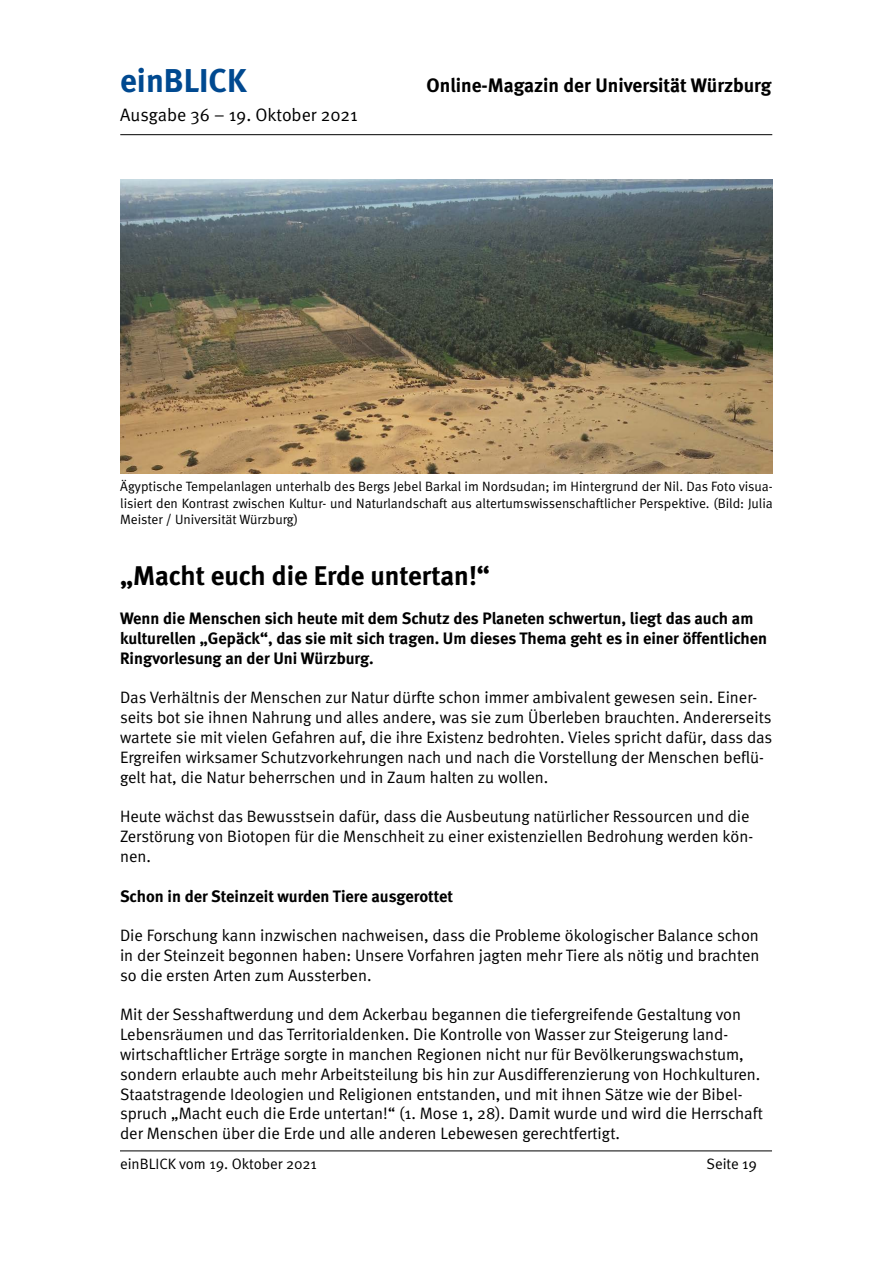
<style>
.page{position:relative;width:893px;height:1263px;background:#fff}
.page>*{position:absolute;margin:0;border:0;box-sizing:border-box;transform-origin:0 0}
.t1{font:700 33px "Meta";color:#004990}
.t2{font:700 27px "Meta";color:#000}
.t3{font:700 19.5px "Meta";color:#000}
.t4{font:18px "Meta Normal";color:#000}
.t5{font:16.5px/19.8px "Meta Normal";color:#000}
.t6{font:700 16.5px/19.8px "Meta";color:#000}
.t7{font:15px "Meta Normal";color:#000}
.t8{font:13.5px/16.2px "Meta Normal";color:#000;text-align:justify}
</style>
<div class="page">
<hr style="left:120px;top:134px;width:652px;height:1px;background:#000">
<hr style="left:120px;top:1150px;width:652px;height:1px;background:#000">
<img style="left:120px;top:179px;width:653px;height:295px">
<h1 class="t1" style="left:120px;top:61px;width:128px">einBLICK</h1>
<p class="t3" style="left:427px;top:74px;width:346px">Online-Magazin der Universität Würzburg</p>
<p class="t4" style="left:120px;top:105px;width:239px">Ausgabe 36 – 19. Oktober 2021</p>
<p class="t8" style="left:120px;top:478px;width:654px">Ägyptische Tempelanlagen unterhalb des Bergs Jebel Barkal im Nordsudan; im Hintergrund der Nil. Das Foto visua&shy;lisiert den Kontrast zwischen Kultur- und Naturlandschaft aus altertumswissenschaftlicher Perspektive. (Bild: Julia Meister / Universität Würzburg)</p>
<h2 class="t2" style="left:120px;top:559px;width:372px">„Macht euch die Erde untertan!“</h2>
<p class="t6" style="left:120px;top:608px;width:649px">Wenn die Menschen sich heute mit dem Schutz des Planeten schwertun, liegt das auch am kulturellen „Gepäck“, das sie mit sich tragen. Um dieses Thema geht es in einer öffentlichen<br>Ringvorlesung an der Uni Würzburg.</p>
<p class="t5" style="left:120px;top:688px;width:654px">Das Verhältnis der Menschen zur Natur dürfte schon immer ambivalent gewesen sein. Einer&shy;seits bot sie ihnen Nahrung und alles andere, was sie zum Überleben brauchten. Andererseits wartete sie mit vielen Gefahren auf, die ihre Existenz bedrohten. Vieles spricht dafür, dass das Ergreifen wirksamer Schutzvorkehrungen nach und nach die Vorstellung der Menschen beflü&shy;gelt hat, die Natur beherrschen und in Zaum halten zu wollen.</p>
<p class="t5" style="left:120px;top:806px;width:635px">Heute wächst das Bewusstsein dafür, dass die Ausbeutung natürlicher Ressourcen und die<br>Zerstörung von Biotopen für die Menschheit zu einer existenziellen Bedrohung werden kön&shy;nen.</p>
<p class="t6" style="left:120px;top:886px;width:334px">Schon in der Steinzeit wurden Tiere ausgerottet</p>
<p class="t5" style="left:120px;top:925px;width:641px;text-align:justify">Die Forschung kann inzwischen nachweisen, dass die Probleme ökologischer Balance schon in der Steinzeit begonnen haben: Unsere Vorfahren jagten mehr Tiere als nötig und brachten so die ersten Arten zum Aussterben.</p>
<p class="t5" style="left:120px;top:1004px;width:644px">Mit der Sesshaftwerdung und dem Ackerbau begannen die tiefergreifende Gestaltung von Lebensräumen und das Territorialdenken. Die Kontrolle von Wasser zur Steigerung land&shy;wirtschaftlicher Erträge sorgte in manchen Regionen nicht nur für Bevölkerungswachstum, sondern erlaubte auch mehr Arbeitsteilung bis hin zur Ausdifferenzierung von Hochkulturen.<br>Staatstragende Ideologien und Religionen entstanden, und mit ihnen Sätze wie der Bibel&shy;spruch „Macht euch die Erde untertan!“ (1. Mose 1, 28). Damit wurde und wird die Herrschaft der Menschen über die Erde und alle anderen Lebewesen gerechtfertigt.</p>
<p class="t7" style="left:120px;top:1155px;width:198px">einBLICK vom 19. Oktober 2021</p>
<p class="t7" style="left:706px;top:1155px;width:52px">Seite 19</p>
</div>
